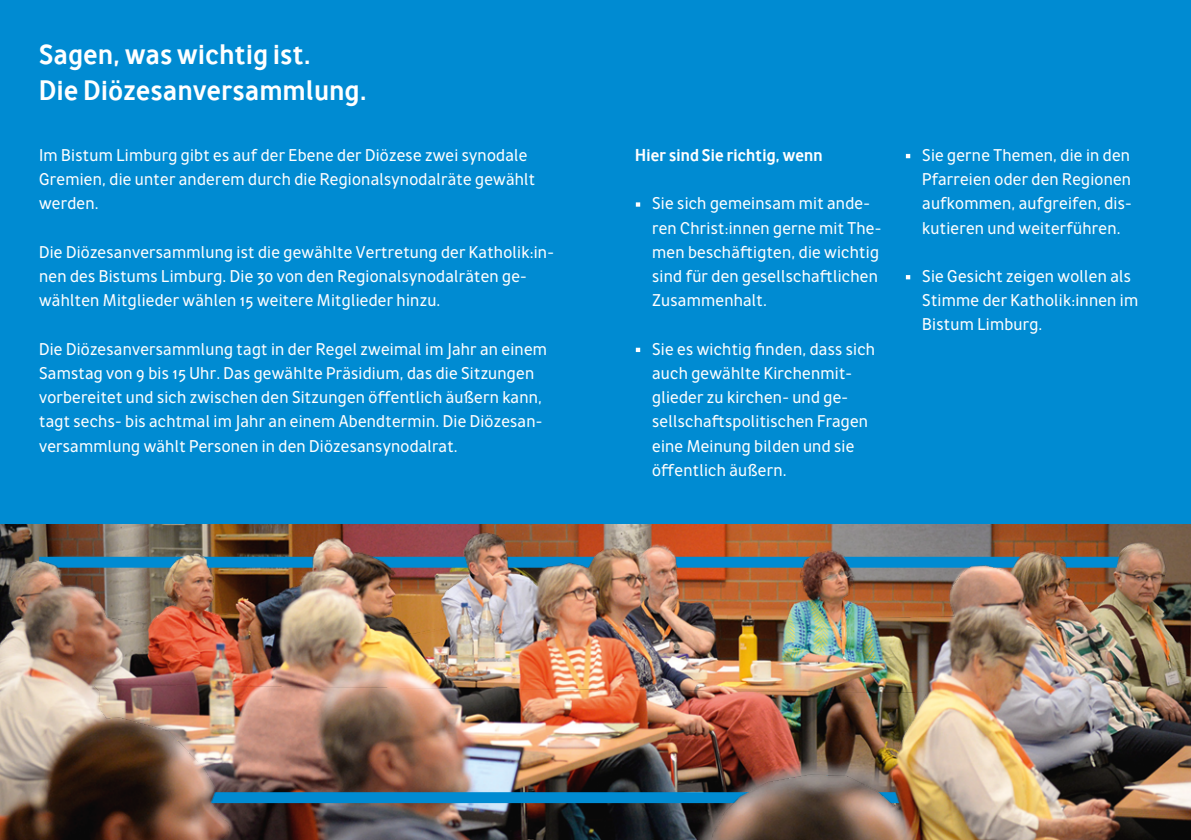
<style>
.page{position:relative;width:1191px;height:840px;background:#fff}
.page>*{position:absolute;margin:0;border:0;box-sizing:border-box;transform-origin:0 0}
.t1{font:700 36px/36px "Awan Zaman";letter-spacing:.015em;color:#fff}
.t2{font:22px/24.2px "Awan Zaman";letter-spacing:.01em;color:#fff}
.t3{font:700 22px "Awan Zaman";letter-spacing:.01em;color:#fff}
.s1{font-weight:700}
</style>
<div class="page">
<div style="left:0;top:0;width:1191px;height:839px;background:#008bd2"></div>
<img style="left:0;top:524px;width:1191px;height:315px">
<div style="left:39px;top:556px;width:1112px;height:246px;border:11px solid #008bd2"></div>
<h1 class="t1" style="left:39px;top:33px;width:329px">Sagen, was wichtig ist.<br>Die Diözesanversammlung.</h1>
<p class="t2" style="left:39px;top:141px;width:498px">Im Bistum Limburg gibt es auf der Ebene der Diözese zwei synodale<br>Gremien, die unter anderem durch die Regionalsynodalräte gewählt werden.</p>
<p class="t2" style="left:39px;top:238px;width:516px">Die Diözesanversammlung ist die gewählte Vertretung der Katholik:in&shy;nen des Bistums Limburg. Die 30 von den Regionalsynodalräten ge&shy;wählten Mitglieder wählen 15 weitere Mitglieder hinzu.</p>
<p class="t2" style="left:39px;top:335px;width:509px">Die Diözesanversammlung tagt in der Regel zweimal im Jahr an einem Samstag von 9 bis 15 Uhr. Das gewählte Präsidium, das die Sitzungen vorbereitet und sich zwischen den Sitzungen öffentlich äußern kann, tagt sechs- bis achtmal im Jahr an einem Abendtermin. Die Diözesan&shy;versammlung wählt Personen in den Diözesansynodalrat.</p>
<p class="t3" style="left:635px;top:140px;width:189px">Hier sind Sie richtig, wenn</p>
<p class="t2" style="left:652px;top:189px;width:230px;text-indent:-17px"><span class="s1">•</span> Sie sich gemeinsam mit ande&shy;ren Christ:innen gerne mit The&shy;men beschäftigten, die wichtig sind für den gesellschaftlichen<br>Zusammenhalt.</p>
<p class="t2" style="left:652px;top:335px;width:224px;text-indent:-17px"><span class="s1">•</span> Sie es wichtig finden, dass sich auch gewählte Kirchenmit&shy;glieder zu kirchen- und ge&shy;sellschaftspolitischen Fragen eine Meinung bilden und sie öffentlich äußern.</p>
<p class="t2" style="left:922px;top:141px;width:211px;text-align:justify;text-indent:-17px"><span class="s1">•</span> Sie gerne Themen, die in den Pfarreien oder den Regionen aufkommen, aufgreifen, dis&shy;kutieren und weiterführen.</p>
<p class="t2" style="left:922px;top:262px;width:217px;text-indent:-17px"><span class="s1">•</span> Sie Gesicht zeigen wollen als<br>Stimme der Katholik:innen im<br>Bistum Limburg.</p>
</div>
